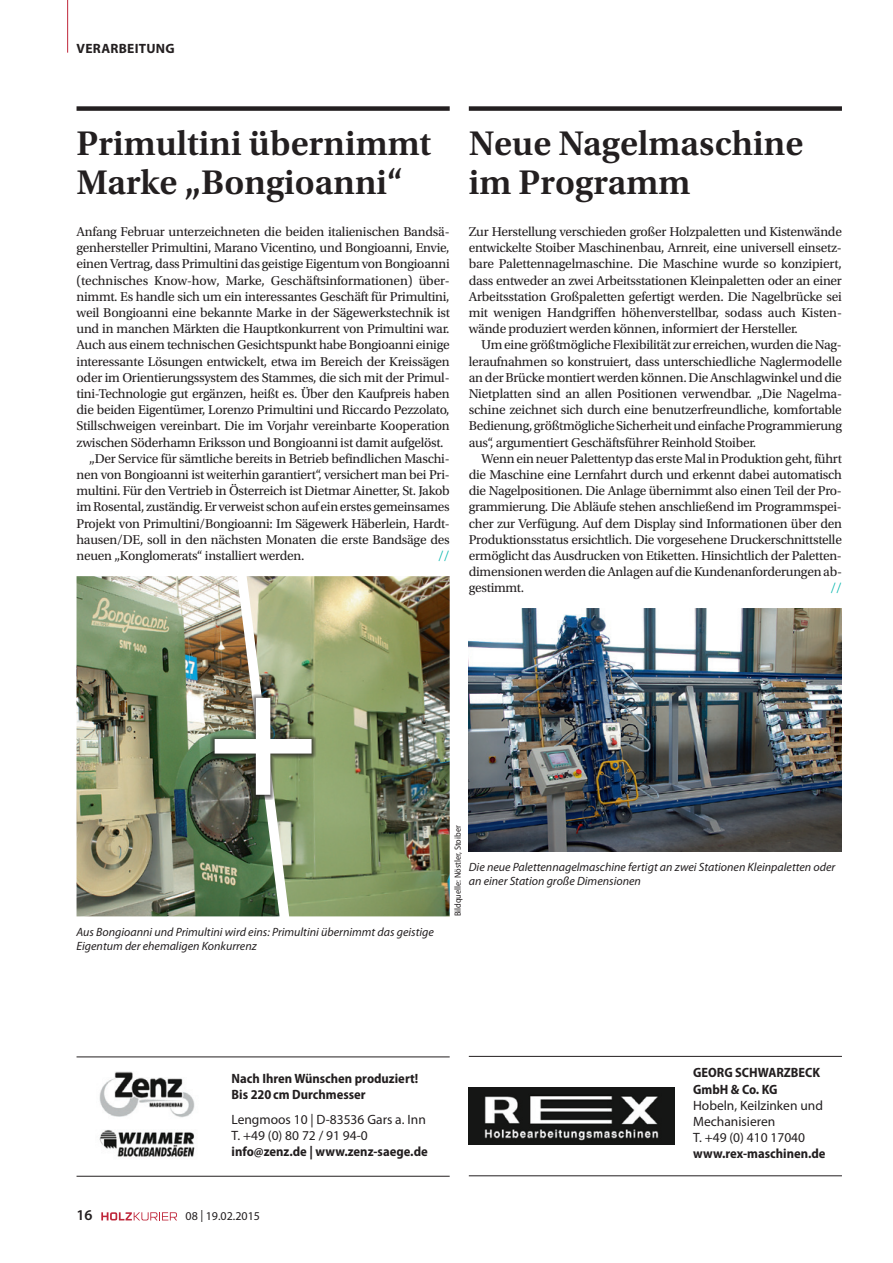
<style>
.page{position:relative;width:893px;height:1263px;background:#fff}
.page>*{position:absolute;margin:0;border:0;box-sizing:border-box;transform-origin:0 0}
.t1{font:600 36px/39px "Utopia Std";color:#231f20}
.t2{font:600 15px "Myriad Pro";color:#231f20}
.t3{font:13.5px/16.2px "Utopia Std";letter-spacing:-.02em;color:#231f20;text-align:justify}
.t4{font:700 semi-condensed 13.5px/16.2px "Myriad Pro";color:#231f20}
.t5{font:13.5px/16.2px "Myriad Pro";color:#231f20}
.t6{font:700 13.5px "Myriad Pro";letter-spacing:.02em;color:#231f20}
.t7{font:13.5px "Utopia Std";color:#00b5ac}
.t8{font:italic 12px/14.4px "Myriad Pro";color:#231f20}
.t9{font:12px "Myriad Pro";color:#231f20}
.t10{font:semi-condensed 9px "Myriad Pro";color:#231f20}
</style>
<div class="page">
<div style="left:469px;top:106px;width:373px;height:5px;background:#231f20"></div>
<img style="left:469px;top:608px;width:373px;height:243px">
<img style="left:469px;top:1087px;width:205px;height:58px">
<hr style="left:469px;top:1056px;width:373px;height:1px;background:#231f20">
<hr style="left:469px;top:1175px;width:373px;height:1px;background:#231f20">
<hr style="left:77px;top:1057px;width:373px;height:1px;background:#231f20">
<hr style="left:77px;top:1176px;width:373px;height:1px;background:#231f20">
<img style="left:99px;top:1071px;width:96px;height:47px">
<img style="left:99px;top:1130px;width:96px;height:27px">
<div style="left:77px;top:106px;width:373px;height:5px;background:#231f20"></div>
<img style="left:77px;top:576px;width:170px;height:340px">
<img style="left:247px;top:576px;width:203px;height:340px">
<svg style="left:210px;top:693px;width:106px;height:107px;background:#7d8568"></svg>
<img style="left:215px;top:698px;width:97px;height:97px">
<svg style="left:101px;top:1212px;width:76px;height:8px"></svg>
<hr style="left:67px;top:0;width:1px;height:53px;background:#bf263a">
<p class="t6" style="left:77px;top:41px;width:100px">VERARBEITUNG</p>
<h1 class="t1" style="left:77px;top:124px;width:356px">Primultini übernimmt<br>Marke „Bongioanni“</h1>
<p class="t3" style="left:77px;top:224px;width:375px">Anfang Februar unterzeichneten die beiden italienischen Bandsä-</p>
<p class="t3" style="left:77px;top:240px;width:375px">genhersteller Primultini, Marano Vicentino, und Bongioanni, Envie,</p>
<p class="t3" style="left:77px;top:256px;width:375px">einen Vertrag, dass Primultini das geistige Eigentum von Bongioanni</p>
<p class="t3" style="left:77px;top:272px;width:375px">(technisches Know-how, Marke, Geschäftsinformationen) über-</p>
<p class="t3" style="left:77px;top:288px;width:375px">nimmt. Es handle sich um ein interessantes Geschäft für Primultini,</p>
<p class="t3" style="left:77px;top:305px;width:375px">weil Bongioanni eine bekannte Marke in der Sägewerkstechnik ist</p>
<p class="t3" style="left:77px;top:321px;width:375px">und in manchen Märkten die Hauptkonkurrent von Primultini war.</p>
<p class="t3" style="left:77px;top:337px;width:375px">Auch aus einem technischen Gesichtspunkt habe Bongioanni einige</p>
<p class="t3" style="left:77px;top:353px;width:375px">interessante Lösungen entwickelt, etwa im Bereich der Kreissägen</p>
<p class="t3" style="left:77px;top:369px;width:375px">oder im Orientierungssystem des Stammes, die sich mit der Primul-</p>
<p class="t3" style="left:77px;top:386px;width:375px">tini-Technologie gut ergänzen, heißt es. Über den Kaufpreis haben</p>
<p class="t3" style="left:77px;top:402px;width:375px">die beiden Eigentümer, Lorenzo Primultini und Riccardo Pezzolato,</p>
<p class="t3" style="left:77px;top:418px;width:375px">Stillschweigen vereinbart. Die im Vorjahr vereinbarte Kooperation</p>
<p class="t3" style="left:77px;top:434px;width:369px">zwischen Söderhamn Eriksson und Bongioanni ist damit aufgelöst.</p>
<p class="t3" style="left:89px;top:450px;width:362px">„Der Service für sämtliche bereits in Betrieb befindlichen Maschi-</p>
<p class="t3" style="left:77px;top:467px;width:375px">nen von Bongioanni ist weiterhin garantiert“, versichert man bei Pri-</p>
<p class="t3" style="left:77px;top:483px;width:375px">multini. Für den Vertrieb in Österreich ist Dietmar Ainetter, St. Jakob</p>
<p class="t3" style="left:77px;top:499px;width:375px">im Rosental, zuständig. Er verweist schon auf ein erstes gemeinsames</p>
<p class="t3" style="left:77px;top:515px;width:375px">Projekt von Primultini/Bongioanni: Im Sägewerk Häberlein, Hardt-</p>
<p class="t3" style="left:77px;top:531px;width:375px">hausen/DE, soll in den nächsten Monaten die erste Bandsäge des</p>
<p class="t3" style="left:77px;top:548px;width:229px">neuen „Konglomerats“ installiert werden.</p>
<p class="t7" style="left:438px;top:548px;width:13px">//</p>
<h1 class="t1" style="left:469px;top:124px;width:336px">Neue Nagelmaschine im Programm</h1>
<p class="t3" style="left:469px;top:224px;width:375px">Zur Herstellung verschieden großer Holzpaletten und Kistenwände entwickelte Stoiber Maschinenbau, Arnreit, eine universell einsetz&shy;bare Palettennagelmaschine. Die Maschine wurde so konzipiert, dass entweder an zwei Arbeitsstationen Kleinpaletten oder an einer Arbeitsstation Großpaletten gefertigt werden. Die Nagelbrücke sei mit wenigen Handgriffen höhenverstellbar, sodass auch Kisten&shy;wände produziert werden können, informiert der Hersteller.</p>
<p class="t3" style="left:469px;top:337px;width:375px;text-indent:13px">Um eine größtmögliche Flexibilität zur erreichen, wurden die Nag&shy;leraufnahmen so konstruiert, dass unterschiedliche Naglermodelle an der Brücke montiert werden können. Die Anschlagwinkel und die Nietplatten sind an allen Positionen verwendbar. „Die Nagelma&shy;schine zeichnet sich durch eine benutzerfreundliche, komfortable Bedienung, größtmögliche Sicherheit und einfache Programmierung aus“, argumentiert Geschäftsführer Reinhold Stoiber.</p>
<p class="t3" style="left:469px;top:450px;width:375px;text-indent:13px">Wenn ein neuer Palettentyp das erste Mal in Produktion geht, führt die Maschine eine Lernfahrt durch und erkennt dabei automatisch die Nagelpositionen. Die Anlage übernimmt also einen Teil der Pro&shy;grammierung. Die Abläufe stehen anschließend im Programmspei&shy;cher zur Verfügung. Auf dem Display sind Informationen über den Produktionsstatus ersichtlich. Die vorgesehene Druckerschnittstelle ermöglicht das Ausdrucken von Etiketten. Hinsichtlich der Paletten&shy;dimensionen werden die Anlagen auf die Kundenanforderungen ab&shy;gestimmt.</p>
<p class="t7" style="left:830px;top:581px;width:13px">//</p>
<p class="t8" style="left:77px;top:925px;width:359px">Aus Bongioanni und Primultini wird eins: Primultini übernimmt das geistige<br>Eigentum der ehemaligen Konkurrenz</p>
<p class="t10" style="left:453px;top:916px;width:92px;rotate:-90deg">Bildquelle: Nöstler, Stoiber</p>
<p class="t8" style="left:469px;top:859px;width:368px">Die neue Palettennagelmaschine fertigt an zwei Stationen Kleinpaletten oder an einer Station große Dimensionen</p>
<p class="t4" style="left:232px;top:1070px;width:188px">Nach Ihren Wünschen produziert!<br>Bis 220cm Durchmesser</p>
<p class="t5" style="left:232px;top:1111px;width:196px">Lengmoos 10 | D-83536 Gars a. Inn<br>T. +49 (0) 80 72 / 91 94-0</p>
<p class="t4" style="left:232px;top:1144px;width:198px">info@zenz.de | www.zenz-saege.de</p>
<p class="t2" style="left:77px;top:1207px;width:18px">16</p>
<p class="t9" style="left:186px;top:1210px;width:76px">08 | 19.02.2015</p>
<p class="t4" style="left:693px;top:1065px;width:128px">GEORG SCHWARZBECK<br>GmbH &amp; Co. KG</p>
<p class="t5" style="left:693px;top:1097px;width:131px">Hobeln, Keilzinken und<br>Mechanisieren<br>T. +49 (0) 410 17040</p>
<p class="t4" style="left:693px;top:1146px;width:134px">www.rex-maschinen.de</p>
</div>
